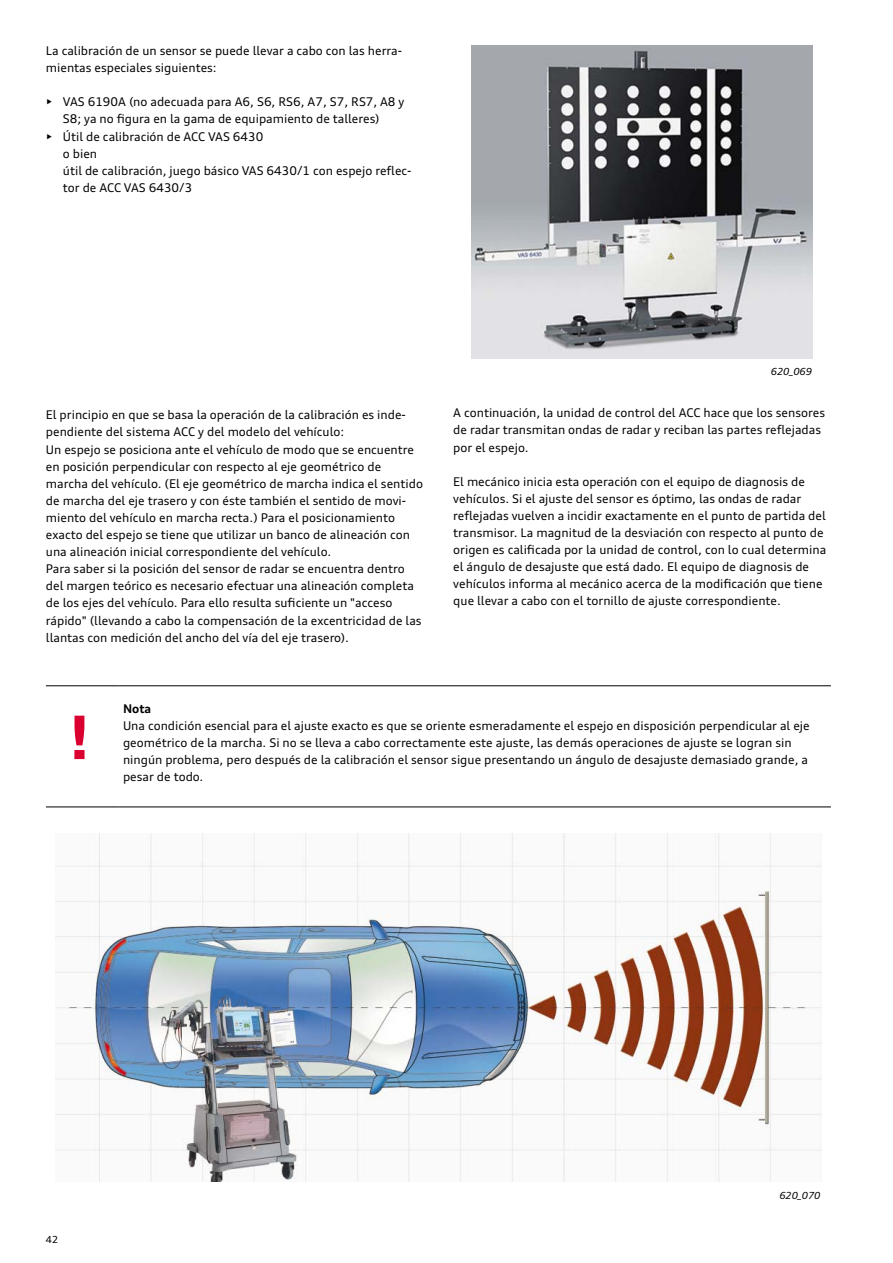
<style>
.page{position:relative;width:893px;height:1263px;background:#fff}
.page>*{position:absolute;margin:0;border:0;box-sizing:border-box;transform-origin:0 0}
.t1{font:700 expanded 60px "Audi Type";color:#da002f}
.t2{font:12px/17.1px "Audi Type";color:#000}
.t3{font:700 12px "Audi Type";color:#000}
.t4{font:italic 9.75px "Audi Type";color:#000}
.t5{font:9.75px "Audi Type";color:#000}
</style>
<div class="page">
<img style="left:56px;top:833px;width:765px;height:348px">
<img style="left:472px;top:46px;width:340px;height:313px">
<hr style="left:46px;top:685px;width:73px;height:1px;background:#000">
<hr style="left:46px;top:806px;width:73px;height:1px;background:#000">
<hr style="left:119px;top:685px;width:712px;height:1px;background:#000">
<hr style="left:119px;top:806px;width:712px;height:1px;background:#000">
<p class="t2" style="left:46px;top:42px;width:358px">La calibración de un sensor se puede llevar a cabo con las herra&shy;mientas especiales siguientes:</p>
<p class="t2" style="left:63px;top:93px;width:343px;text-indent:-17px">• VAS 6190A (no adecuada para A6, S6, RS6, A7, S7, RS7, A8 y<br>S8; ya no figura en la gama de equipamiento de talleres)</p>
<p class="t2" style="left:63px;top:128px;width:350px;text-indent:-17px">• Útil de calibración de ACC VAS 6430<br>o bien<br>útil de calibración, juego básico VAS 6430/1 con espejo reflec&shy;tor de ACC VAS 6430/3</p>
<p class="t2" style="left:46px;top:406px;width:379px">El principio en que se basa la operación de la calibración es inde&shy;pendiente del sistema ACC y del modelo del vehículo:<br>Un espejo se posiciona ante el vehículo de modo que se encuentre en posición perpendicular con respecto al eje geométrico de marcha del vehículo. (El eje geométrico de marcha indica el sentido de marcha del eje trasero y con éste también el sentido de movi&shy;miento del vehículo en marcha recta.) Para el posicionamiento exacto del espejo se tiene que utilizar un banco de alineación con una alineación inicial correspondiente del vehículo.<br>Para saber si la posición del sensor de radar se encuentra dentro del margen teórico es necesario efectuar una alineación completa de los ejes del vehículo. Para ello resulta suficiente un "acceso rápido" (llevando a cabo la compensación de la excentricidad de las llantas con medición del ancho del vía del eje trasero).</p>
<p class="t4" style="left:771px;top:365px;width:42px">620_069</p>
<p class="t2" style="left:453px;top:404px;width:373px">A continuación, la unidad de control del ACC hace que los sensores de radar transmitan ondas de radar y reciban las partes reflejadas por el espejo.</p>
<p class="t2" style="left:453px;top:473px;width:374px">El mecánico inicia esta operación con el equipo de diagnosis de vehículos. Si el ajuste del sensor es óptimo, las ondas de radar reflejadas vuelven a incidir exactamente en el punto de partida del transmisor. La magnitud de la desviación con respecto al punto de origen es calificada por la unidad de control, con lo cual determina el ángulo de desajuste que está dado. El equipo de diagnosis de vehículos informa al mecánico acerca de la modificación que tiene que llevar a cabo con el tornillo de ajuste correspondiente.</p>
<h1 class="t1" style="left:67px;top:699px;width:26px">!</h1>
<p class="t3" style="left:123px;top:701px;width:30px">Nota</p>
<p class="t2" style="left:123px;top:717px;width:688px">Una condición esencial para el ajuste exacto es que se oriente esmeradamente el espejo en disposición perpendicular al eje geométrico de la marcha. Si no se lleva a cabo correctamente este ajuste, las demás operaciones de ajuste se logran sin ningún problema, pero después de la calibración el sensor sigue presentando un ángulo de desajuste demasiado grande, a pesar de todo.</p>
<p class="t5" style="left:46px;top:1233px;width:14px">42</p>
<p class="t4" style="left:779px;top:1189px;width:42px">620_070</p>
</div>
